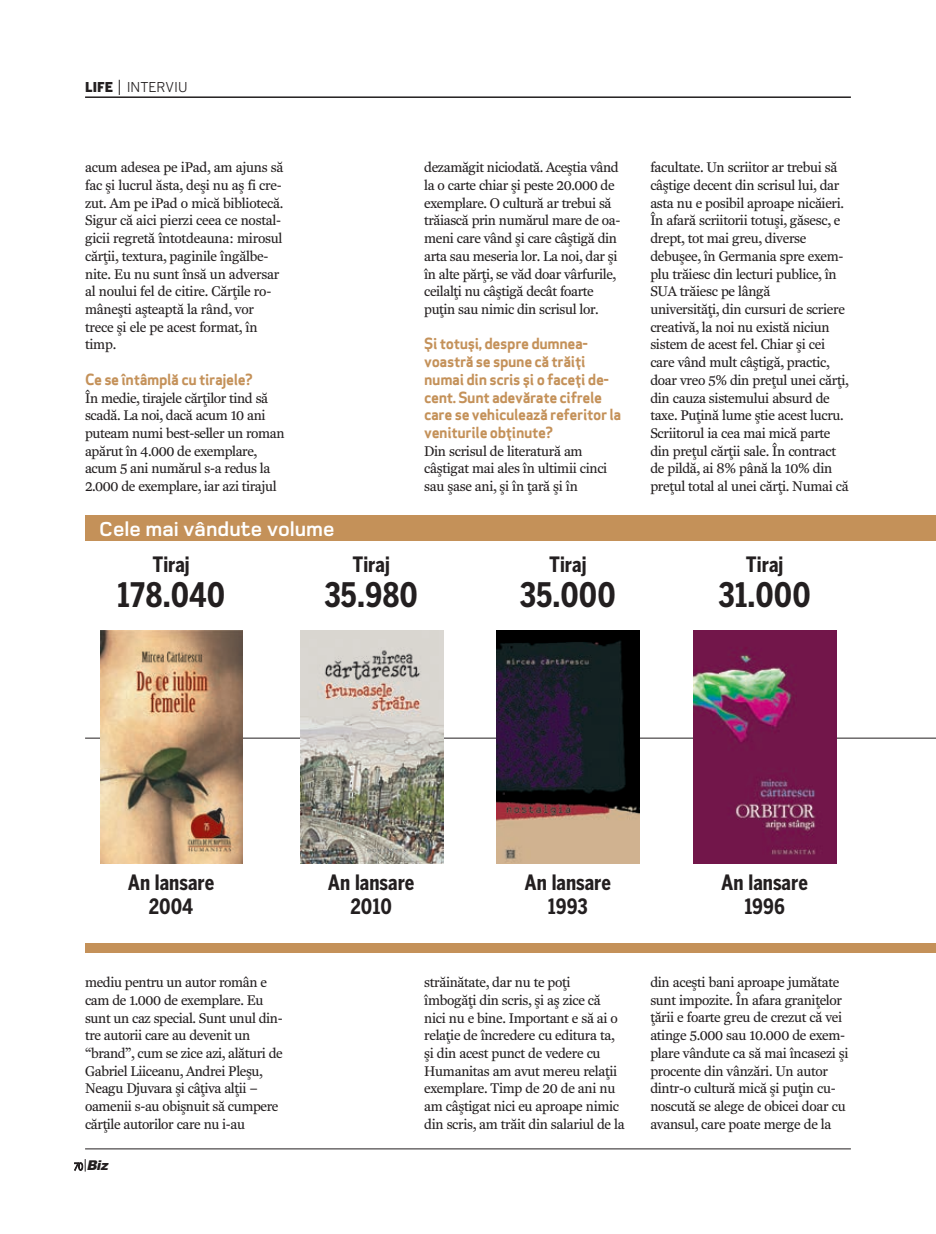
<style>
.page{position:relative;width:936px;height:1234px;background:#fff}
.page>*{position:absolute;margin:0;border:0;box-sizing:border-box;transform-origin:0 0}
.t1{font:33.45px "Benton Got Cn Bol";color:#231f20}
.t2{font:21px/24px "Benton Got Cn Bol";color:#231f20;text-align:center}
.t3{font:700 21px "Foundry Monoline";color:#fff}
.t4{font:15px/17.7px "Apex Sans Bold T";letter-spacing:-.025em;color:#c49159}
.t5{font:14.25px/17.7px "Fenway Rom";letter-spacing:-.02em;color:#231f20}
.t6{font:13.5px "Benton Got Reg";color:#231f20}
.t7{font:italic 900 13.5px "Arial";color:#231f20}
.s1{font-family:"Benton Got Blk"}
.s2{font-family:"Rom Futura";font-weight:400;font-style:normal;font-size:9.9px}
</style>
<div class="page">
<hr style="left:85px;top:1148px;width:765px;height:1px;background:#231f20">
<hr style="left:85px;top:96px;width:765px;height:2px;background:#231f20">
<svg style="left:119px;top:80px;width:1px;height:15px"></svg>
<svg style="left:85px;top:1159px;width:1px;height:12px"></svg>
<hr style="left:85px;top:737px;width:850px;height:1px;background:#231f20">
<img style="left:496px;top:630px;width:143px;height:233px">
<img style="left:693px;top:630px;width:143px;height:233px">
<img style="left:300px;top:630px;width:143px;height:233px">
<img style="left:100px;top:630px;width:143px;height:233px">
<div style="left:85px;top:515px;width:850px;height:26px;background:#c49159"></div>
<div style="left:85px;top:942px;width:850px;height:10px;background:#c49159"></div>
<p class="t6" style="left:85px;top:82px;width:104px"><span class="s1">LIFE</span> INTERVIU</p>
<p class="t5" style="left:85px;top:160px;width:200px">acum adesea pe iPad, am ajuns s` fac [i lucrul `sta, de[i nu a[ fi cre&shy;zut. Am pe iPad o mic` bibliotec`.<br>Sigur c` aici pierzi ceea ce nostal&shy;gicii regret` \ntotdeauna: mirosul c`r]ii, textura, paginile \ng`lbe&shy;nite. Eu nu sunt \ns` un adversar al noului fel de citire. C`r]ile ro&shy;mâne[ti a[teapt` la rând, vor trece [i ele pe acest format, \n timp.</p>
<p class="t4" style="left:85px;top:372px;width:169px">Ce se \ntâmpl` cu tirajele?</p>
<p class="t5" style="left:85px;top:390px;width:201px">|n medie, tirajele c`r]ilor tind s` scad`. La noi, dac` acum 10 ani puteam numi best-seller un roman ap`rut \n 4.000 de exemplare, acum 5 ani num`rul s-a redus la<br>2.000 de exemplare, iar azi tirajul</p>
<p class="t5" style="left:424px;top:160px;width:198px">dezam`git niciodat`. Ace[tia vând la o carte chiar [i peste 20.000 de exemplare. O cultur` ar trebui s` tr`iasc` prin num`rul mare de oa&shy;meni care vând [i care câ[tig` din arta sau meseria lor. La noi, dar [i \n alte p`r]i, se v`d doar vârfurile, ceilal]i nu câ[tig` decât foarte pu]in sau nimic din scrisul lor.</p>
<p class="t4" style="left:424px;top:337px;width:199px">{i totu[i, despre dumnea&shy;voastr` se spune c` tr`i]i numai din scris [i o face]i de&shy;cent. Sunt adev`rate cifrele care se vehiculeaz` referitor la veniturile ob]inute?</p>
<p class="t5" style="left:424px;top:443px;width:184px">Din scrisul de literatur` am câ[tigat mai ales \n ultimii cinci sau [ase ani, [i \n ]ar` [i \n</p>
<p class="t5" style="left:650px;top:160px;width:200px">facultate. Un scriitor ar trebui s` câ[tige decent din scrisul lui, dar asta nu e posibil aproape nic`ieri. |n afar` scriitorii totu[i, g`sesc, e drept, tot mai greu, diverse debu[ee, \n Germania spre exem&shy;plu tr`iesc din lecturi publice, \n<br>SUA tr`iesc pe lâng`<br>universit`]i, din cursuri de scriere creativ`, la noi nu exist` niciun sistem de acest fel. Chiar [i cei care vând mult câ[tig`, practic, doar vreo 5% din pre]ul unei c`r]i, din cauza sistemului absurd de taxe. Pu]in` lume [tie acest lucru.<br>Scriitorul ia cea mai mic` parte din pre]ul c`r]ii sale. |n contract de pild`, ai 8% pân` la 10% din pre]ul total al unei c`r]i. Numai c`</p>
<h2 class="t3" style="left:99px;top:521px;width:237px">Cele mai våndute volume</h2>
<h2 class="t2" style="left:152px;top:553px;width:39px">Tiraj</h2>
<h1 class="t1" style="left:117px;top:575px;width:110px">178.040</h1>
<h2 class="t2" style="left:352px;top:553px;width:39px">Tiraj</h2>
<h1 class="t1" style="left:324px;top:575px;width:95px">35.980</h1>
<h2 class="t2" style="left:549px;top:553px;width:39px">Tiraj</h2>
<h1 class="t1" style="left:520px;top:575px;width:97px">35.000</h1>
<h2 class="t2" style="left:745px;top:553px;width:39px">Tiraj</h2>
<h1 class="t1" style="left:718px;top:575px;width:94px">31.000</h1>
<h2 class="t2" style="left:128px;top:870px;width:88px">An lansare<br>2004</h2>
<p class="t5" style="left:85px;top:974px;width:199px">mediu pentru un autor român e cam de 1.000 de exemplare. Eu sunt un caz special. Sunt unul din&shy;tre autorii care au devenit un “brand”, cum se zice azi, al`turi de<br>Gabriel Liiceanu, Andrei Ple[u,<br>Neagu Djuvara [i câ]iva al]ii – oamenii s-au obi[nuit s` cumpere c`r]ile autorilor care nu i-au</p>
<p class="t7" style="left:74px;top:1157px;width:37px"><span class="s2">70</span> Biz</p>
<h2 class="t2" style="left:328px;top:870px;width:88px">An lansare<br>2010</h2>
<h2 class="t2" style="left:524px;top:870px;width:88px">An lansare<br>1993</h2>
<p class="t5" style="left:424px;top:974px;width:202px">str`in`tate, dar nu te po]i \mbog`]i din scris, [i a[ zice c` nici nu e bine. Important e s` ai o rela]ie de \ncredere cu editura ta, [i din acest punct de vedere cu<br>Humanitas am avut mereu rela]ii exemplare. Timp de 20 de ani nu am câ[tigat nici eu aproape nimic din scris, am tr`it din salariul de la</p>
<h2 class="t2" style="left:721px;top:870px;width:88px">An lansare<br>1996</h2>
<p class="t5" style="left:650px;top:974px;width:200px">din ace[ti bani aproape jum`tate sunt impozite. |n afara grani]elor ]`rii e foarte greu de crezut c` vei atinge 5.000 sau 10.000 de exem&shy;plare vândute ca s` mai \ncasezi [i procente din vânz`ri. Un autor dintr-o cultur` mic` [i pu]in cu&shy;noscut` se alege de obicei doar cu avansul, care poate merge de la</p>
</div>
